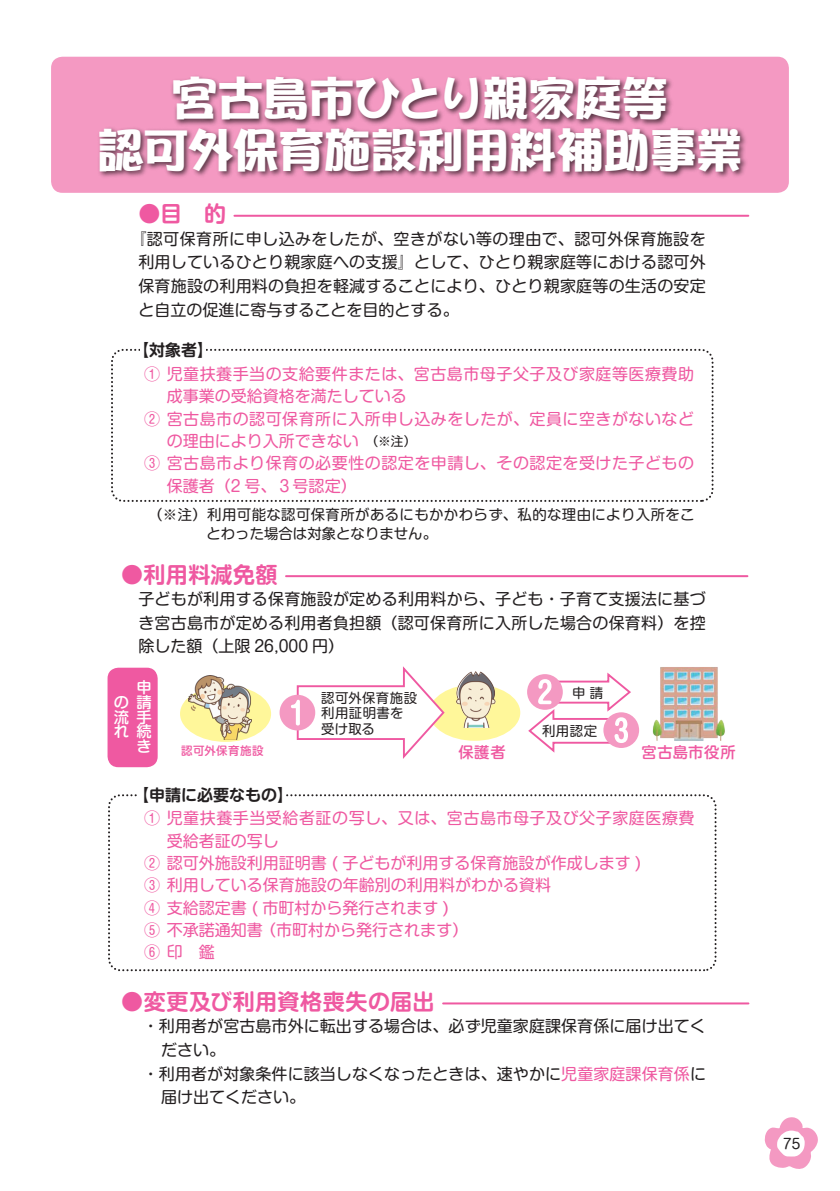
<style>
.page{position:relative;width:840px;height:1191px;background:#fff}
.page>*{position:absolute;margin:0;border:0;box-sizing:border-box;transform-origin:0 0}
.t1{font:47px/51.6px "DFPOP1 W12 WINP RKSJ H";letter-spacing:-.02em;color:#fff;text-align:center}
.t2{font:700 22px "Shin M Go Pro De";letter-spacing:.02em;color:#ef59a1}
.t3{font:16px/23.8px "Shin M Go Pro";letter-spacing:.005em;color:#231f20;text-align:justify}
.t4{font:16px "Shin M Go Pro";letter-spacing:.015em;color:#ef59a1}
.t5{font:16px "Shin M Go Pro";letter-spacing:.035em;color:#ef59a1}
.t6{font:700 16px "Shin M Go Pro De";color:#231f20}
.t7{font:500 15.2px "Shin M Go Pro";letter-spacing:.04em;color:#ef59a1}
.t8{font:500 15.2px "Shin M Go Pro";color:#fff}
.t9{font:14.4px/19.4px "Shin M Go Pro";letter-spacing:.025em;color:#231f20}
.t10{font:14px "Shin M Go Pro";color:#231f20}
.t11{font:13.4px/15.2px "Shin M Go Pro";letter-spacing:.03em;color:#231f20}
.t12{font:500 11.4px "Shin M Go Pro";letter-spacing:.035em;color:#ef59a1}
.s1{font-size:12.8px;color:#231f20}
.s2{color:#ef59a1}
</style>
<div class="page">
<div style="left:111px;top:349px;width:602px;height:153px;border:2px dashed #231f20;border-radius:11px"></div>
<div style="left:141px;top:339px;width:65px;height:21px;background:#fff"></div>
<div style="left:180px;top:685px;width:91px;height:57px;background:#fff79a;border-radius:50%"></div>
<div style="left:107px;top:667px;width:50px;height:100px;background:#ef59a1;border-radius:11px"></div>
<div style="left:429px;top:684px;width:91px;height:57px;background:#fff79a;border-radius:50%"></div>
<div style="left:51px;top:57px;width:737px;height:136px;background:#f499c2;border-radius:11px"></div>
<hr style="left:234px;top:215px;width:514px;height:2px;background:#ef59a1">
<hr style="left:286px;top:575px;width:461px;height:2px;background:#ef59a1">
<hr style="left:443px;top:1002px;width:305px;height:2px;background:#ef59a1">
<img style="left:652px;top:667px;width:73px;height:74px">
<img style="left:171px;top:76px;width:501px;height:46px">
<img style="left:99px;top:122px;width:647px;height:56px">
<div style="left:279px;top:695px;width:36px;height:35px;background:#f499c2;border-radius:50%"></div>
<svg style="left:291px;top:666px;width:155px;height:93px"></svg>
<div style="left:603px;top:712px;width:35px;height:36px;background:#f499c2;border-radius:50%"></div>
<svg style="left:527px;top:672px;width:105px;height:81px"></svg>
<div style="left:108px;top:794px;width:608px;height:177px;border:2px dashed #231f20;border-radius:11px"></div>
<div style="left:138px;top:783px;width:148px;height:21px;background:#fff"></div>
<svg style="left:764px;top:1117px;width:53px;height:52px"></svg>
<img style="left:456px;top:671px;width:41px;height:56px">
<img style="left:188px;top:675px;width:64px;height:64px">
<h1 class="t1" style="left:97px;top:73px;width:647px">宮古島市ひとり親家庭等<br>認可外保育施設利用料補助事業</h1>
<h2 class="t2" style="left:138px;top:196px;width:89px">●目　的</h2>
<p class="t3" style="left:138px;top:225px;width:568px;text-indent:-8px">『認可保育所に申し込みをしたが、空きがない等の理由で、認可外保育施設を利用しているひとり親家庭への支援』として、ひとり親家庭等における認可外保育施設の利用料の負担を軽減することにより、ひとり親家庭等の生活の安定と自立の促進に寄与することを目的とする。</p>
<p class="t6" style="left:133px;top:337px;width:81px">【対象者】</p>
<p class="t4" style="left:144px;top:361px;width:551px">① 児童扶養手当の支給要件または、宮古島市母子父子及び家庭等医療費助</p>
<p class="t4" style="left:167px;top:383px;width:242px">成事業の受給資格を満たしている</p>
<p class="t4" style="left:144px;top:406px;width:551px">② 宮古島市の認可保育所に入所申し込みをしたが、定員に空きがないなど</p>
<p class="t4" style="left:167px;top:428px;width:251px">の理由により入所できない<span class="s1">（※注）</span></p>
<p class="t4" style="left:144px;top:450px;width:551px">③ 宮古島市より保育の必要性の認定を申請し、その認定を受けた子どもの</p>
<p class="t4" style="left:167px;top:473px;width:191px">保護者（2 号、３号認定）</p>
<p class="t9" style="left:206px;top:503px;width:489px;text-indent:-58px">（※注）利用可能な認可保育所があるにもかかわらず、私的な理由により入所をことわった場合は対象となりません。</p>
<h2 class="t2" style="left:121px;top:556px;width:158px">●利用料減免額</h2>
<p class="t3" style="left:138px;top:585px;width:568px">子どもが利用する保育施設が定める利用料から、子ども・子育て支援法に基づき宮古島市が定める利用者負担額（認可保育所に入所した場合の保育料）を控除した額（上限 26,000 円）</p>
<p class="t8" style="left:114px;top:689px;width:17px">の</p>
<p class="t8" style="left:114px;top:704px;width:17px">流</p>
<p class="t8" style="left:114px;top:719px;width:17px">れ</p>
<p class="t8" style="left:136px;top:674px;width:17px">申</p>
<p class="t8" style="left:136px;top:689px;width:17px">請</p>
<p class="t8" style="left:136px;top:704px;width:17px">手</p>
<p class="t8" style="left:136px;top:719px;width:17px">続</p>
<p class="t8" style="left:136px;top:734px;width:17px">き</p>
<p class="t11" style="left:321px;top:689px;width:97px">認可外保育施設利用証明書を受け取る</p>
<p class="t11" style="left:571px;top:683px;width:33px">申 請</p>
<p class="t11" style="left:542px;top:721px;width:57px">利用認定</p>
<p class="t12" style="left:181px;top:741px;width:84px">認可外保育施設</p>
<p class="t7" style="left:641px;top:740px;width:96px">宮古島市役所</p>
<p class="t7" style="left:458px;top:740px;width:49px">保護者</p>
<p class="t6" style="left:133px;top:781px;width:161px">【申請に必要なもの】</p>
<p class="t5" style="left:144px;top:805px;width:551px">① 児童扶養手当受給者証の写し、又は、宮古島市母子及び父子家庭医療費</p>
<p class="t4" style="left:167px;top:827px;width:114px">受給者証の写し</p>
<p class="t4" style="left:144px;top:850px;width:498px">② 認可外施設利用証明書 ( 子どもが利用する保育施設が作成します )</p>
<p class="t4" style="left:144px;top:872px;width:408px">③ 利用している保育施設の年齢別の利用料がわかる資料</p>
<p class="t4" style="left:144px;top:894px;width:306px">④ 支給認定書 ( 市町村から発行されます )</p>
<p class="t4" style="left:144px;top:917px;width:326px">⑤ 不承諾通知書（市町村から発行されます）</p>
<p class="t4" style="left:144px;top:939px;width:72px">⑥ 印　鑑</p>
<h2 class="t2" style="left:121px;top:983px;width:314px">●変更及び利用資格喪失の届出</h2>
<p class="t3" style="left:143px;top:1012px;width:564px">・利用者が宮古島市外に転出する場合は、必ず児童家庭課保育係に届け出てく</p>
<p class="t3" style="left:161px;top:1036px;width:65px">ださい。</p>
<p class="t3" style="left:143px;top:1059px;width:564px">・利用者が対象条件に該当しなくなったときは、速やかに<span class="s2">児童家庭課保育係</span>に</p>
<p class="t3" style="left:161px;top:1083px;width:145px">届け出てください。</p>
<p class="t10" style="left:782px;top:1132px;width:19px">75</p>
</div>
